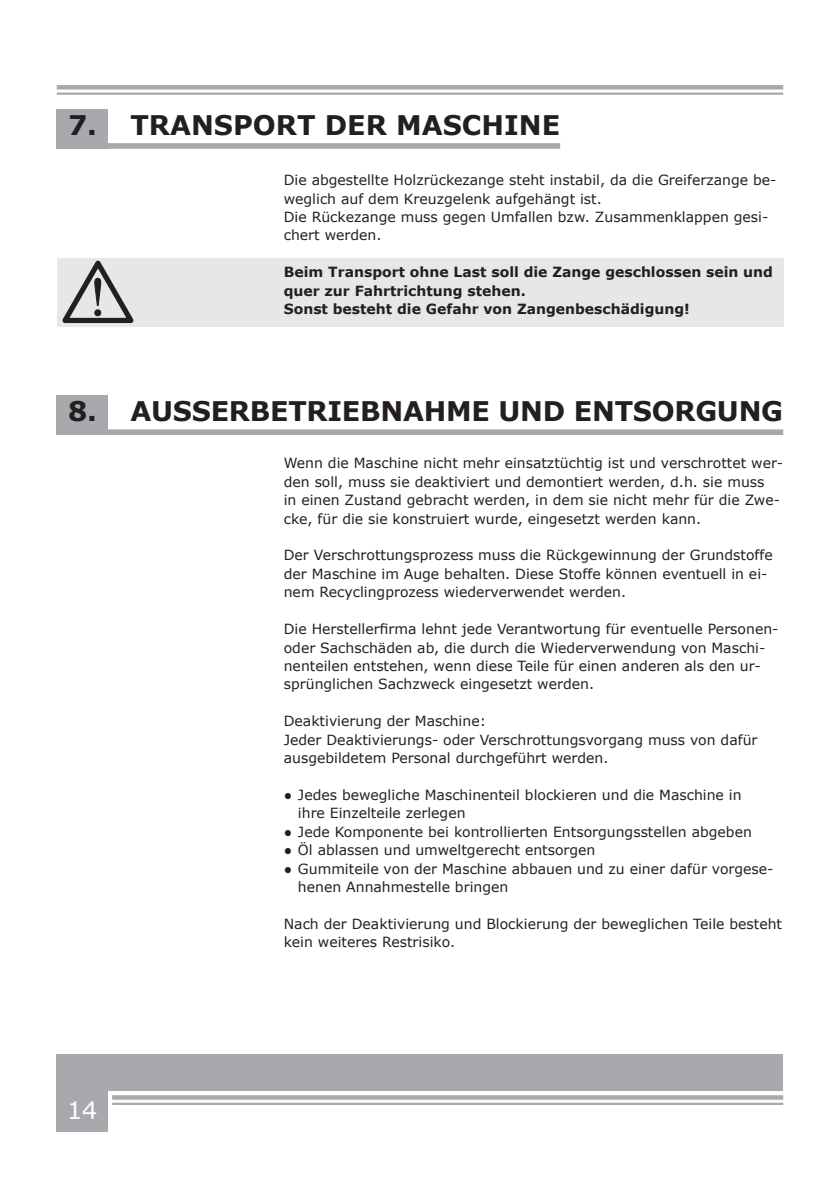
<style>
.page{position:relative;width:840px;height:1191px;background:#fff}
.page>*{position:absolute;margin:0;border:0;box-sizing:border-box;transform-origin:0 0}
.t1{font:700 27px "Verdana";letter-spacing:-.01em;color:#231f20}
.t2{font:24px "Verdana";color:#fff}
.t3{font:14px/18.4px "Verdana";color:#231f20}
.t4{font:700 14px/18.4px "Verdana";color:#231f20}
</style>
<div class="page">
<svg style="left:112px;top:1095px;width:670px;height:4px;background:#acadb1"></svg>
<hr style="left:112px;top:1102px;width:670px;height:3px;background:#a8a9ad">
<div style="left:57px;top:85px;width:725px;height:5px;background:#a8a9ad"></div>
<hr style="left:57px;top:92px;width:725px;height:3px;background:#a8a9ad">
<div style="left:57px;top:1054px;width:725px;height:37px;background:#a8a9ad"></div>
<div style="left:57px;top:1090px;width:51px;height:41px;background:#a8a9ad"></div>
<div style="left:57px;top:395px;width:51px;height:40px;background:#a8a9ad"></div>
<div style="left:57px;top:109px;width:51px;height:40px;background:#a8a9ad"></div>
<div style="left:57px;top:258px;width:725px;height:68px;background:#e6e7e9"></div>
<svg style="left:58px;top:260px;width:82px;height:67px"></svg>
<div style="left:68px;top:143px;width:492px;height:6px;background:#a8a9ad"></div>
<div style="left:68px;top:429px;width:714px;height:6px;background:#a8a9ad"></div>
<h1 class="t1" style="left:68px;top:106px;width:493px">7. TRANSPORT DER MASCHINE</h1>
<p class="t3" style="left:283px;top:171px;width:494px">Die abgestellte Holzrückezange steht instabil, da die Greiferzange be&shy;weglich auf dem Kreuzgelenk aufgehängt ist.<br>Die Rückezange muss gegen Umfallen bzw. Zusammenklappen gesi&shy;chert werden.</p>
<p class="t4" style="left:283px;top:263px;width:490px">Beim Transport ohne Last soll die Zange geschlossen sein und quer zur Fahrtrichtung stehen.<br>Sonst besteht die Gefahr von Zangenbeschädigung!</p>
<h1 class="t1" style="left:68px;top:392px;width:716px">8. AUSSERBETRIEBNAHME UND ENTSORGUNG</h1>
<p class="t3" style="left:283px;top:454px;width:500px">Wenn die Maschine nicht mehr einsatztüchtig ist und verschrottet wer&shy;den soll, muss sie deaktiviert und demontiert werden, d.h. sie muss<br>in einen Zustand gebracht werden, in dem sie nicht mehr für die Zwe&shy;cke, für die sie konstruiert wurde, eingesetzt werden kann.</p>
<p class="t3" style="left:283px;top:546px;width:490px">Der Verschrottungsprozess muss die Rückgewinnung der Grundstoffe der Maschine im Auge behalten. Diese Stoffe können eventuell in ei&shy;nem Recyclingprozess wiederverwendet werden.</p>
<p class="t3" style="left:283px;top:619px;width:496px">Die Herstellerfirma lehnt jede Verantwortung für eventuelle Personen&shy;oder Sachschäden ab, die durch die Wiederverwendung von Maschi&shy;nenteilen entstehen, wenn diese Teile für einen anderen als den ur&shy;sprünglichen Sachzweck eingesetzt werden.</p>
<p class="t3" style="left:283px;top:712px;width:475px">Deaktivierung der Maschine:<br>Jeder Deaktivierungs- oder Verschrottungsvorgang muss von dafür ausgebildetem Personal durchgeführt werden.</p>
<p class="t3" style="left:298px;top:785px;width:445px;text-indent:-14px">● Jedes bewegliche Maschinenteil blockieren und die Maschine in ihre Einzelteile zerlegen</p>
<p class="t3" style="left:283px;top:822px;width:469px">● Jede Komponente bei kontrollierten Entsorgungsstellen abgeben</p>
<p class="t3" style="left:283px;top:841px;width:313px">● Öl ablassen und umweltgerecht entsorgen</p>
<p class="t3" style="left:298px;top:859px;width:477px;text-indent:-14px">● Gummiteile von der Maschine abbauen und zu einer dafür vorgese&shy;henen Annahmestelle bringen</p>
<p class="t3" style="left:283px;top:914px;width:499px">Nach der Deaktivierung und Blockierung der beweglichen Teile besteht kein weiteres Restrisiko.</p>
<h2 class="t2" style="left:67px;top:1093px;width:32px">14</h2>
</div>
